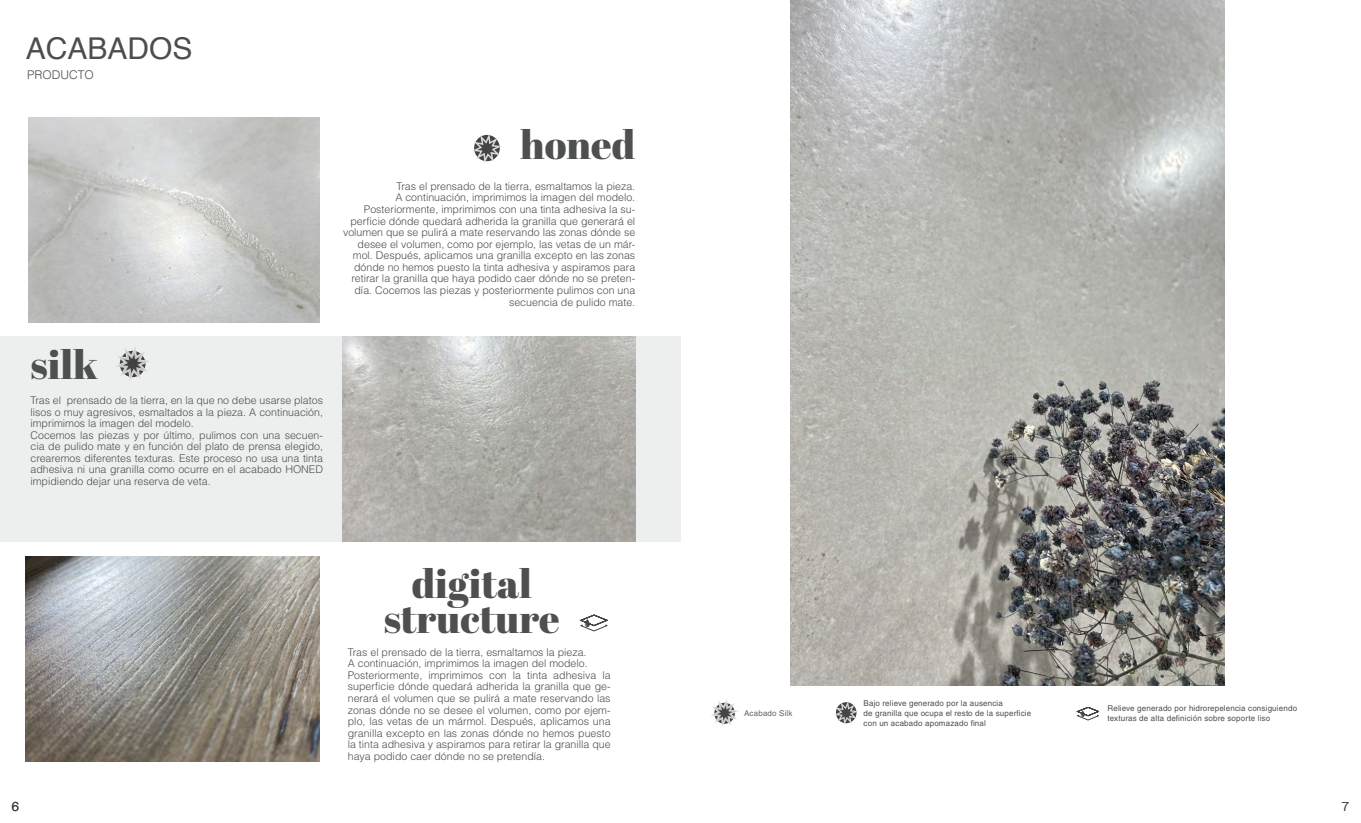
<style>
.page{position:relative;width:1361px;height:823px;background:#fff}
.page>*{position:absolute;margin:0;border:0;box-sizing:border-box;transform-origin:0 0}
.t1{font:40px "Abril Fatface";color:#4e4f50}
.t2{font:30px "Helvetica";color:#4c4d4e}
.t3{font:300 12px "Helvetica";color:#4c4d4e}
.t4{font:700 12px "Shree Dev 0714";color:#3e3e3f}
.t5{font:300 10.6px/11.6px "Helvetica LT Std";color:#4c4d4e;text-align:justify}
.CÓDIGO_PRECIO{font:8px/9.6px "Helvetica LT Std";letter-spacing:.02em;color:#4c4d4e}
.CÓDIGO_PRECIO-2{font:8px "Helvetica LT Std";letter-spacing:.02em;color:#636366}
</style>
<div class="page">
<div style="left:0;top:336px;width:680px;height:206px;background:#edeeee"></div>
<img style="left:28px;top:118px;width:291px;height:204px">
<img style="left:342px;top:336px;width:294px;height:204px">
<img style="left:26px;top:556px;width:293px;height:204px">
<img style="left:790px;top:0;width:435px;height:684px">
<svg style="left:472px;top:134px;width:29px;height:29px"></svg>
<svg style="left:835px;top:702px;width:23px;height:22px"></svg>
<svg style="left:580px;top:614px;width:27px;height:17px"></svg>
<svg style="left:1077px;top:707px;width:22px;height:13px"></svg>
<svg style="left:117px;top:347px;width:32px;height:32px"></svg>
<svg style="left:711px;top:699px;width:27px;height:27px"></svg>
<p class="t2" style="left:26px;top:25px;width:168px">ACABADOS</p>
<p class="t3" style="left:27px;top:65px;width:68px">PRODUCTO</p>
<p class="t1" style="left:30px;top:336px;width:69px">silk</p>
<p class="t5" style="left:30px;top:394px;width:294px">Tras el prensado de la tierra, en la que no debe usarse platos lisos o muy agresivos, esmaltados a la pieza. A continuación, imprimimos la imagen del modelo.</p>
<p class="t5" style="left:30px;top:429px;width:294px">Cocemos las piezas y por último, pulimos con una secuen&shy;cia de pulido mate y en función del plato de prensa elegido, crearemos diferentes texturas. Este proceso no usa una tinta adhesiva ni una granilla como ocurre en el acabado HONED impidiendo dejar una reserva de veta.</p>
<p class="t1" style="left:520px;top:116px;width:117px">honed</p>
<p class="t5" style="left:396px;top:180px;width:240px">Tras el prensado de la tierra, esmaltamos la pieza.</p>
<p class="t5" style="left:395px;top:192px;width:241px">A continuación, imprimimos la imagen del modelo.</p>
<p class="t5" style="left:343px;top:203px;width:294px;text-align:right">Posteriormente, imprimimos con una tinta adhesiva la su&shy;perficie dónde quedará adherida la granilla que generará el volumen que se pulirá a mate reservando las zonas dónde se desee el volumen, como por ejemplo, las vetas de un már&shy;mol. Después, aplicamos una granilla excepto en las zonas dónde no hemos puesto la tinta adhesiva y aspiramos para retirar la granilla que haya podido caer dónde no se preten&shy;día. Cocemos las piezas y posteriormente pulimos con una secuencia de pulido mate.</p>
<p class="t1" style="left:412px;top:555px;width:122px">digital</p>
<p class="t1" style="left:384px;top:590px;width:177px">structure</p>
<p class="t5" style="left:348px;top:645px;width:240px">Tras el prensado de la tierra, esmaltamos la pieza.</p>
<p class="t5" style="left:348px;top:657px;width:241px">A continuación, imprimimos la imagen del modelo.</p>
<p class="t5" style="left:348px;top:668px;width:264px">Posteriormente, imprimimos con la tinta adhesiva la superficie dónde quedará adherida la granilla que ge&shy;nerará el volumen que se pulirá a mate reservando las zonas dónde no se desee el volumen, como por ejem&shy;plo, las vetas de un mármol. Después, aplicamos una granilla excepto en las zonas dónde no hemos puesto la tinta adhesiva y aspiramos para retirar la granilla que haya podido caer dónde no se pretendía.</p>
<p class="CÓDIGO_PRECIO-2" style="left:744px;top:708px;width:50px">Acabado Silk</p>
<p class="CÓDIGO_PRECIO" style="left:863px;top:698px;width:141px">Bajo relieve generado por la ausencia</p>
<p class="CÓDIGO_PRECIO" style="left:863px;top:707px;width:169px">de granilla que ocupa el resto de la superficie</p>
<p class="CÓDIGO_PRECIO" style="left:863px;top:717px;width:124px">con un acabado apomazado final</p>
<p class="CÓDIGO_PRECIO" style="left:1107px;top:703px;width:191px">Relieve generado por hidrorepelencia consiguiendo texturas de alta definición sobre soporte liso</p>
<p class="t4" style="left:12px;top:799px;width:9px">6</p>
<p class="t4" style="left:1341px;top:799px;width:9px">7</p>
</div>
